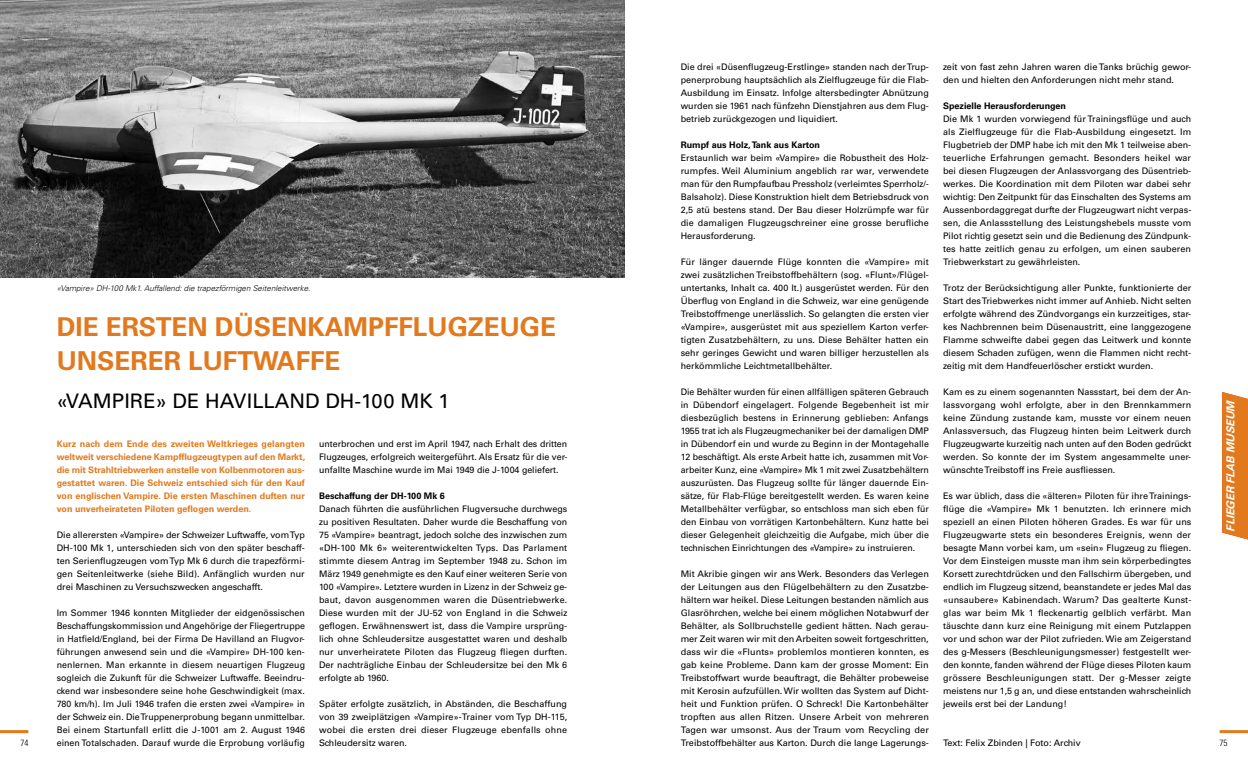
<style>
.page{position:relative;width:1248px;height:780px;background:#fff}
.page>*{position:absolute;margin:0;border:0;box-sizing:border-box;transform-origin:0 0}
.t1{font:700 26px/34px "Univers LT Std";color:#e2791d}
.t2{font:20px "Univers LT Std";color:#000}
.t3{font:italic 700 11px "Univers LT Std";color:#fff}
.t4{font:9px/13px "Univers LT Std";color:#000;text-align:justify}
.t5{font:700 9px/13px "Univers LT Std";color:#e2791d;text-align:justify}
.t6{font:700 9px "Univers LT Std";color:#000}
.t7{font:300 condensed 9px "Univers LT Std";color:#000}
.t8{font:italic 300 8px "Univers LT Std";color:#000}
</style>
<div class="page">
<hr style="left:1219px;top:730px;width:28px;height:3px;background:#e2791d">
<div style="left:1222px;top:392px;width:25px;height:148px;background:#e2791d"></div>
<hr style="left:0;top:730px;width:28px;height:3px;background:#e2791d">
<img style="left:0;top:0;width:624px;height:278px">
<p class="t7" style="left:20px;top:737px;width:9px">74</p>
<p class="t8" style="left:57px;top:283px;width:255px">«Vampire» DH-100 Mk1. Auffallend: die trapezförmigen Seitenleitwerke.</p>
<h1 class="t1" style="left:57px;top:309px;width:501px">DIE ERSTEN DÜSENKAMPFFLUGZEUGE<br>UNSERER LUFTWAFFE</h1>
<h2 class="t2" style="left:57px;top:389px;width:394px">«VAMPIRE» DE HAVILLAND DH-100 MK 1</h2>
<p class="t5" style="left:57px;top:437px;width:250px">Kurz nach dem Ende des zweiten Weltkrieges gelangten weltweit verschiedene Kampfflugzeugtypen auf den Markt, die mit Strahltriebwerken anstelle von Kolbenmotoren aus&shy;gestattet waren. Die Schweiz entschied sich für den Kauf von englischen Vampire. Die ersten Maschinen duften nur von unverheirateten Piloten geflogen werden.</p>
<p class="t4" style="left:57px;top:528px;width:250px">Die allerersten «Vampire» der Schweizer Luftwaffe, vom Typ DH-100 Mk 1, unterschieden sich von den später beschaff&shy;ten Serienflugzeugen vom Typ Mk 6 durch die trapezförmi&shy;gen Seitenleitwerke (siehe Bild). Anfänglich wurden nur drei Maschinen zu Versuchszwecken angeschafft.</p>
<p class="t4" style="left:57px;top:606px;width:250px">Im Sommer 1946 konnten Mitglieder der eidgenössischen Beschaffungskommission und Angehörige der Fliegertruppe in Hatfield/England, bei der Firma De Havilland an Flugvor&shy;führungen anwesend sein und die «Vampire» DH-100 ken&shy;nenlernen. Man erkannte in diesem neuartigen Flugzeug sogleich die Zukunft für die Schweizer Luftwaffe. Beeindru&shy;ckend war insbesondere seine hohe Geschwindigkeit (max.<br>780 km/h). Im Juli 1946 trafen die ersten zwei «Vampire» in der Schweiz ein. Die Truppenerprobung begann unmittelbar.<br>Bei einem Startunfall erlitt die J-1001 am 2. August 1946 einen Totalschaden. Darauf wurde die Erprobung vorläufig</p>
<p class="t4" style="left:319px;top:437px;width:250px">unterbrochen und erst im April 1947, nach Erhalt des dritten Flugzeuges, erfolgreich weitergeführt. Als Ersatz für die ver&shy;unfallte Maschine wurde im Mai 1949 die J-1004 geliefert.</p>
<p class="t6" style="left:319px;top:490px;width:127px">Beschaffung der DH-100 Mk 6</p>
<p class="t4" style="left:319px;top:502px;width:250px">Danach führten die ausführlichen Flugversuche durchwegs zu positiven Resultaten. Daher wurde die Beschaffung von 75 «Vampire» beantragt, jedoch solche des inzwischen zum «DH-100 Mk 6» weiterentwickelten Typs. Das Parlament stimmte diesem Antrag im September 1948 zu. Schon im März 1949 genehmigte es den Kauf einer weiteren Serie von 100 «Vampire». Letztere wurden in Lizenz in der Schweiz ge&shy;baut, davon ausgenommen waren die Düsentriebwerke.<br>Diese wurden mit der JU-52 von England in die Schweiz geflogen. Erwähnenswert ist, dass die Vampire ursprüng&shy;lich ohne Schleudersitze ausgestattet waren und deshalb nur unverheiratete Piloten das Flugzeug fliegen durften.<br>Der nachträgliche Einbau der Schleudersitze bei den Mk 6 erfolgte ab 1960.</p>
<p class="t4" style="left:319px;top:697px;width:250px">Später erfolgte zusätzlich, in Abständen, die Beschaffung von 39 zweiplätzigen «Vampire»-Trainer vom Typ DH-115, wobei die ersten drei dieser Flugzeuge ebenfalls ohne Schleudersitz waren.</p>
<p class="t4" style="left:680px;top:60px;width:250px">Die drei «Düsenflugzeug-Erstlinge» standen nach der Trup&shy;penerprobung hauptsächlich als Zielflugzeuge für die Flab-Ausbildung im Einsatz. Infolge altersbedingter Abnützung wurden sie 1961 nach fünfzehn Dienstjahren aus dem Flug&shy;betrieb zurückgezogen und liquidiert.</p>
<p class="t6" style="left:680px;top:139px;width:141px">Rumpf aus Holz, Tank aus Karton</p>
<p class="t4" style="left:680px;top:151px;width:250px">Erstaunlich war beim «Vampire» die Robustheit des Holz&shy;rumpfes. Weil Aluminium angeblich rar war, verwendete man für den Rumpfaufbau Pressholz (verleimtes Sperrholz/- Balsaholz). Diese Konstruktion hielt dem Betriebsdruck von 2,5 atü bestens stand. Der Bau dieser Holzrümpfe war für die damaligen Flugzeugschreiner eine grosse berufliche Herausforderung.</p>
<p class="t4" style="left:680px;top:255px;width:250px">Für länger dauernde Flüge konnten die «Vampire» mit zwei zusätzlichen Treibstoffbehältern (sog. «Flunt»/Flügel&shy;untertanks, Inhalt ca. 400 lt.) ausgerüstet werden. Für den Überflug von England in die Schweiz, war eine genügende Treibstoffmenge unerlässlich. So gelangten die ersten vier «Vampire», ausgerüstet mit aus speziellem Karton verfer&shy;tigten Zusatzbehältern, zu uns. Diese Behälter hatten ein sehr geringes Gewicht und waren billiger herzustellen als herkömmliche Leichtmetallbehälter.</p>
<p class="t4" style="left:680px;top:385px;width:250px">Die Behälter wurden für einen allfälligen späteren Gebrauch in Dübendorf eingelagert. Folgende Begebenheit ist mir diesbezüglich bestens in Erinnerung geblieben: Anfangs 1955 trat ich als Flugzeugmechaniker bei der damaligen DMP in Dübendorf ein und wurde zu Beginn in der Montagehalle 12 beschäftigt. Als erste Arbeit hatte ich, zusammen mit Vor&shy;arbeiter Kunz, eine «Vampire» Mk 1 mit zwei Zusatzbehältern auszurüsten. Das Flugzeug sollte für länger dauernde Ein&shy;sätze, für Flab-Flüge bereitgestellt werden. Es waren keine Metallbehälter verfügbar, so entschloss man sich eben für den Einbau von vorrätigen Kartonbehältern. Kunz hatte bei dieser Gelegenheit gleichzeitig die Aufgabe, mich über die technischen Einrichtungen des «Vampire» zu instruieren.</p>
<p class="t4" style="left:680px;top:567px;width:250px">Mit Akribie gingen wir ans Werk. Besonders das Verlegen der Leitungen aus den Flügelbehältern zu den Zusatzbe&shy;hältern war heikel. Diese Leitungen bestanden nämlich aus Glasröhrchen, welche bei einem möglichen Notabwurf der Behälter, als Sollbruchstelle gedient hätten. Nach gerau&shy;mer Zeit waren wir mit den Arbeiten soweit fortgeschritten, dass wir die «Flunts» problemlos montieren konnten, es gab keine Probleme. Dann kam der grosse Moment: Ein Treibstoffwart wurde beauftragt, die Behälter probeweise mit Kerosin aufzufüllen. Wir wollten das System auf Dicht&shy;heit und Funktion prüfen. O Schreck! Die Kartonbehälter tropften aus allen Ritzen. Unsere Arbeit von mehreren Tagen war umsonst. Aus der Traum vom Recycling der Treibstoffbehälter aus Karton. Durch die lange Lagerungs-</p>
<p class="t4" style="left:943px;top:60px;width:250px">zeit von fast zehn Jahren waren die Tanks brüchig gewor&shy;den und hielten den Anforderungen nicht mehr stand.</p>
<p class="t6" style="left:943px;top:100px;width:124px">Spezielle Herausforderungen</p>
<p class="t4" style="left:943px;top:112px;width:250px">Die Mk 1 wurden vorwiegend für Trainingsflüge und auch als Zielflugzeuge für die Flab-Ausbildung eingesetzt. Im Flugbetrieb der DMP habe ich mit den Mk 1 teilweise aben&shy;teuerliche Erfahrungen gemacht. Besonders heikel war bei diesen Flugzeugen der Anlassvorgang des Düsentrieb&shy;werkes. Die Koordination mit dem Piloten war dabei sehr wichtig: Den Zeitpunkt für das Einschalten des Systems am Aussenbordaggregat durfte der Flugzeugwart nicht verpas&shy;sen, die Anlassstellung des Leistungshebels musste vom Pilot richtig gesetzt sein und die Bedienung des Zündpunk&shy;tes hatte zeitlich genau zu erfolgen, um einen sauberen Triebwerkstart zu gewährleisten.</p>
<p class="t4" style="left:943px;top:281px;width:250px">Trotz der Berücksichtigung aller Punkte, funktionierte der Start des Triebwerkes nicht immer auf Anhieb. Nicht selten erfolgte während des Zündvorgangs ein kurzzeitiges, star&shy;kes Nachbrennen beim Düsenaustritt, eine langgezogene Flamme schweifte dabei gegen das Leitwerk und konnte diesem Schaden zufügen, wenn die Flammen nicht recht&shy;zeitig mit dem Handfeuerlöscher erstickt wurden.</p>
<p class="t4" style="left:943px;top:385px;width:250px">Kam es zu einem sogenannten Nassstart, bei dem der An&shy;lassvorgang wohl erfolgte, aber in den Brennkammern keine Zündung zustande kam, musste vor einem neuen Anlassversuch, das Flugzeug hinten beim Leitwerk durch Flugzeugwarte kurzeitig nach unten auf den Boden gedrückt werden. So konnte der im System angesammelte uner&shy;wünschte Treibstoff ins Freie ausfliessen.</p>
<p class="t4" style="left:943px;top:489px;width:250px">Es war üblich, dass die «älteren» Piloten für ihre Trainings&shy;flüge die «Vampire» Mk 1 benutzten. Ich erinnere mich speziell an einen Piloten höheren Grades. Es war für uns Flugzeugwarte stets ein besonderes Ereignis, wenn der besagte Mann vorbei kam, um «sein» Flugzeug zu fliegen.<br>Vor dem Einsteigen musste man ihm sein körperbedingtes Korsett zurechtdrücken und den Fallschirm übergeben, und endlich im Flugzeug sitzend, beanstandete er jedes Mal das «unsaubere» Kabinendach. Warum? Das gealterte Kunst&shy;glas war beim Mk 1 fleckenartig gelblich verfärbt. Man täuschte dann kurz eine Reinigung mit einem Putzlappen vor und schon war der Pilot zufrieden. Wie am Zeigerstand des g-Messers (Beschleunigungsmesser) festgestellt wer&shy;den konnte, fanden während der Flüge dieses Piloten kaum grössere Beschleunigungen statt. Der g-Messer zeigte meistens nur 1,5 g an, und diese entstanden wahrscheinlich jeweils erst bei der Landung!</p>
<p class="t4" style="left:943px;top:736px;width:139px">Text: Felix Zbinden | Foto: Archiv</p>
<p class="t3" style="left:1223px;top:531px;width:135px;rotate:-90deg">FLIEGER FLAB MUSEUM</p>
<p class="t3" style="left:1223px;top:517px;width:109px;rotate:-90deg">AIR FORCE CENT R</p>
<p class="t7" style="left:1219px;top:737px;width:9px">75</p>
</div>
